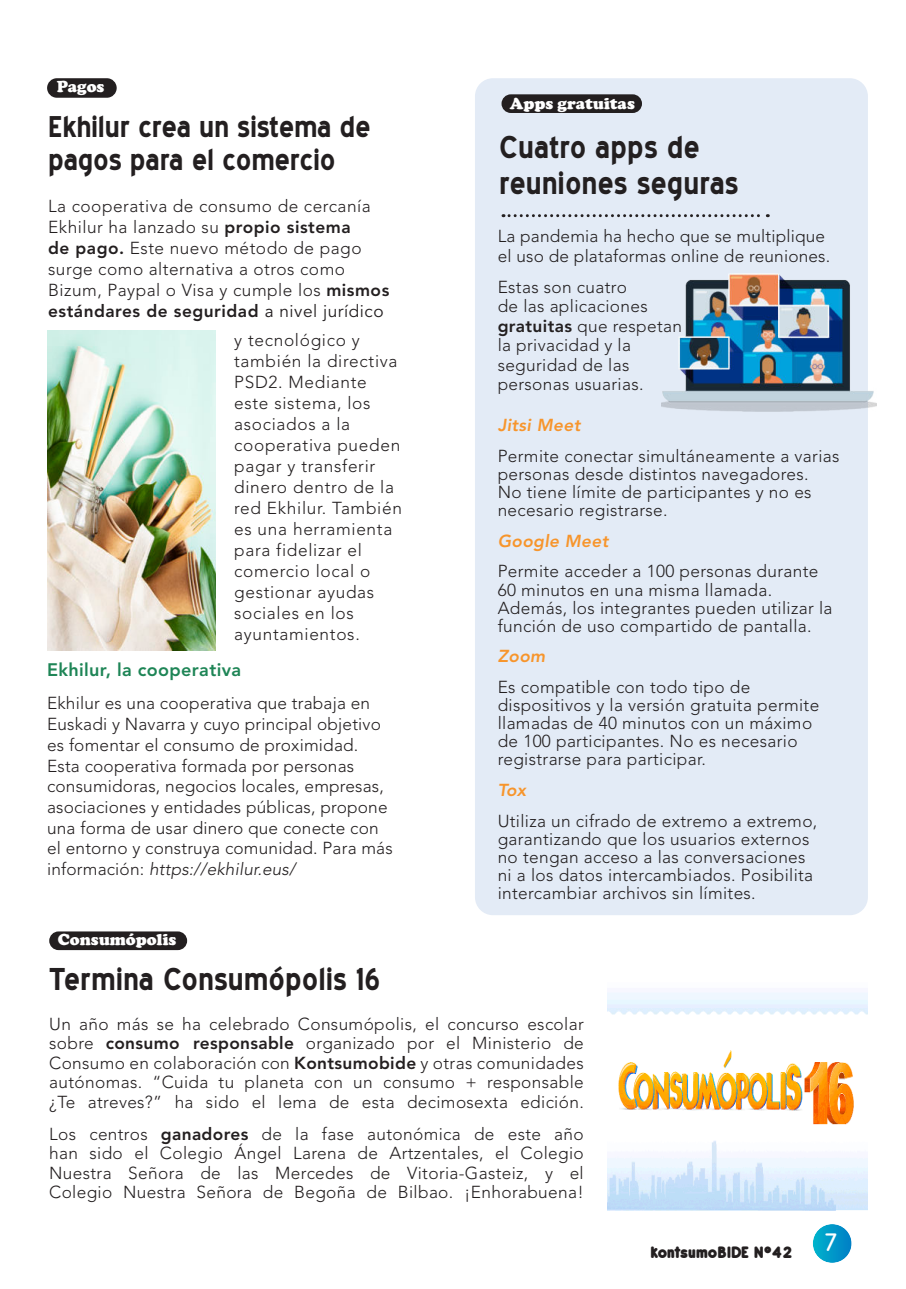
<style>
.page{position:relative;width:906px;height:1289px;background:#fff}
.page>*{position:absolute;margin:0;border:0;box-sizing:border-box;transform-origin:0 0}
.t1{font:700 30px/36px "Blue Highway";color:#231f20}
.t2{font:700 28.5px/33px "Blue Highway";letter-spacing:-.01em;color:#231f20}
.t3{font:700 22.5px "Comfortaa";color:#fff}
.t4{font:800 18px "Avenir LT Std";letter-spacing:.02em;color:#1e8556}
.t5{font:800 18px "Antipasto";letter-spacing:-.025em;color:#231f20}
.t6{font:300 17.25px/18px "Avenir LT Std";letter-spacing:.02em;color:#231f20}
.t7{font:300 17.25px/21px "Avenir LT Std";letter-spacing:.04em;color:#231f20}
.t8{font:italic 800 17.25px "Avenir LT Std";letter-spacing:.02em;color:#f7952c}
.t9{font:900 16.5px "Cooper";color:#fff}
.s1{font-weight:800}
.s2{font-weight:400}
.s3{font-style:italic}
</style>
<div class="page">
<img style="left:48px;top:330px;width:167px;height:320px">
<div style="left:475px;top:78px;width:393px;height:837px;background:#e3ebf6;border-radius:18px"></div>
<div style="left:501px;top:94px;width:141px;height:19px;background:#231f20;border-radius:9px"></div>
<div style="left:49px;top:931px;width:138px;height:19px;background:#231f20;border-radius:9px"></div>
<div style="left:47px;top:78px;width:70px;height:20px;background:#231f20;border-radius:10px"></div>
<svg style="left:503px;top:214px;width:265px;height:3px"></svg>
<svg style="left:812px;top:1223px;width:39px;height:39px"></svg>
<img style="left:607px;top:992px;width:261px;height:218px">
<img style="left:661px;top:273px;width:215px;height:138px">
<p class="t9" style="left:57px;top:81px;width:49px">Pagos</p>
<h2 class="t2" style="left:48px;top:112px;width:324px">Ekhilur crea un sistema de pagos para el comercio</h2>
<p class="t6" style="left:48px;top:196px;width:343px;line-height:21px">La cooperativa de consumo de cercanía Ekhilur ha lanzado su <span class="s1">propio sistema<br>de pago.</span> Este nuevo método de pago surge como alternativa a otros como Bizum, Paypal o Visa y cumple los <span class="s1">mismos estándares de seguridad</span> <span class="s2">a nivel jurídico</span></p>
<p class="t7" style="left:234px;top:330px;width:169px">y tecnológico y también la directiva<br>PSD2. Mediante este sistema, los asociados a la cooperativa pueden pagar y transferir dinero dentro de la red Ekhilur. También es una herramienta para fidelizar el comercio local o gestionar ayudas sociales en los ayuntamientos.</p>
<p class="t4" style="left:47px;top:659px;width:195px">Ekhilur, la cooperativa</p>
<p class="t6" style="left:47px;top:693px;width:347px;line-height:20.7px">Ekhilur es una cooperativa que trabaja en Euskadi y Navarra y cuyo principal objetivo es fomentar el consumo de proximidad.<br>Esta cooperativa formada por personas consumidoras, negocios locales, empresas, asociaciones y entidades públicas, propone una forma de usar dinero que conecte con el entorno y construya comunidad. Para más información: <span class="s3">https://ekhilur.eus/</span></p>
<p class="t9" style="left:58px;top:933px;width:120px">Consumópolis</p>
<h1 class="t1" style="left:49px;top:963px;width:333px">Termina Consumópolis 16</h1>
<p class="t9" style="left:510px;top:98px;width:126px">Apps gratuitas</p>
<h1 class="t1" style="left:499px;top:132px;width:241px">Cuatro apps de reuniones seguras</h1>
<p class="t6" style="left:498px;top:227px;width:334px;line-height:19.5px">La pandemia ha hecho que se multiplique el uso de plataformas online de reuniones.</p>
<p class="t6" style="left:498px;top:277px;width:186px;line-height:19.5px">Estas son cuatro<br>de las aplicaciones <span class="s1">gratuitas</span> que respetan la privacidad y la seguridad de las personas usuarias.</p>
<p class="t8" style="left:498px;top:418px;width:84px">Jitsi Meet</p>
<p class="t6" style="left:498px;top:447px;width:343px">Permite conectar simultáneamente a varias personas desde distintos navegadores.<br>No tiene límite de participantes y no es necesario registrarse.</p>
<p class="t8" style="left:498px;top:533px;width:112px">Google Meet</p>
<p class="t6" style="left:498px;top:563px;width:336px">Permite acceder a 100 personas durante 60 minutos en una misma llamada.<br>Además, los integrantes pueden utilizar la función de uso compartido de pantalla.</p>
<p class="t8" style="left:498px;top:649px;width:49px">Zoom</p>
<p class="t6" style="left:498px;top:678px;width:323px">Es compatible con todo tipo de dispositivos y la versión gratuita permite llamadas de 40 minutos con un máximo de 100 participantes. No es necesario registrarse para participar.</p>
<p class="t8" style="left:498px;top:782px;width:30px">Tox</p>
<p class="t6" style="left:498px;top:812px;width:321px">Utiliza un cifrado de extremo a extremo, garantizando que los usuarios externos no tengan acceso a las conversaciones ni a los datos intercambiados. Posibilita intercambiar archivos sin límites.</p>
<p class="t6" style="left:49px;top:1014px;width:536px;line-height:19.5px;text-align:justify">Un año más se ha celebrado Consumópolis, el concurso escolar sobre <span class="s1">consumo responsable</span> organizado por el Ministerio de Consumo en colaboración con <span class="s1">Kontsumobide</span> y otras comunidades autónomas. “Cuida tu planeta con un consumo + responsable ¿Te atreves?” ha sido el lema de esta decimosexta edición.</p>
<p class="t6" style="left:49px;top:1124px;width:536px;line-height:19.5px;text-align:justify">Los centros <span class="s1">ganadores</span> de la fase autonómica de este año han sido el Colegio Ángel Larena de Artzentales, el Colegio Nuestra Señora de las Mercedes de Vitoria-Gasteiz, y el Colegio Nuestra Señora de Begoña de Bilbao. ¡Enhorabuena!</p>
<p class="t5" style="left:650px;top:1240px;width:143px">kontsumoBIDE Nº42</p>
<h3 class="t3" style="left:825px;top:1230px;width:14px">7</h3>
</div>
